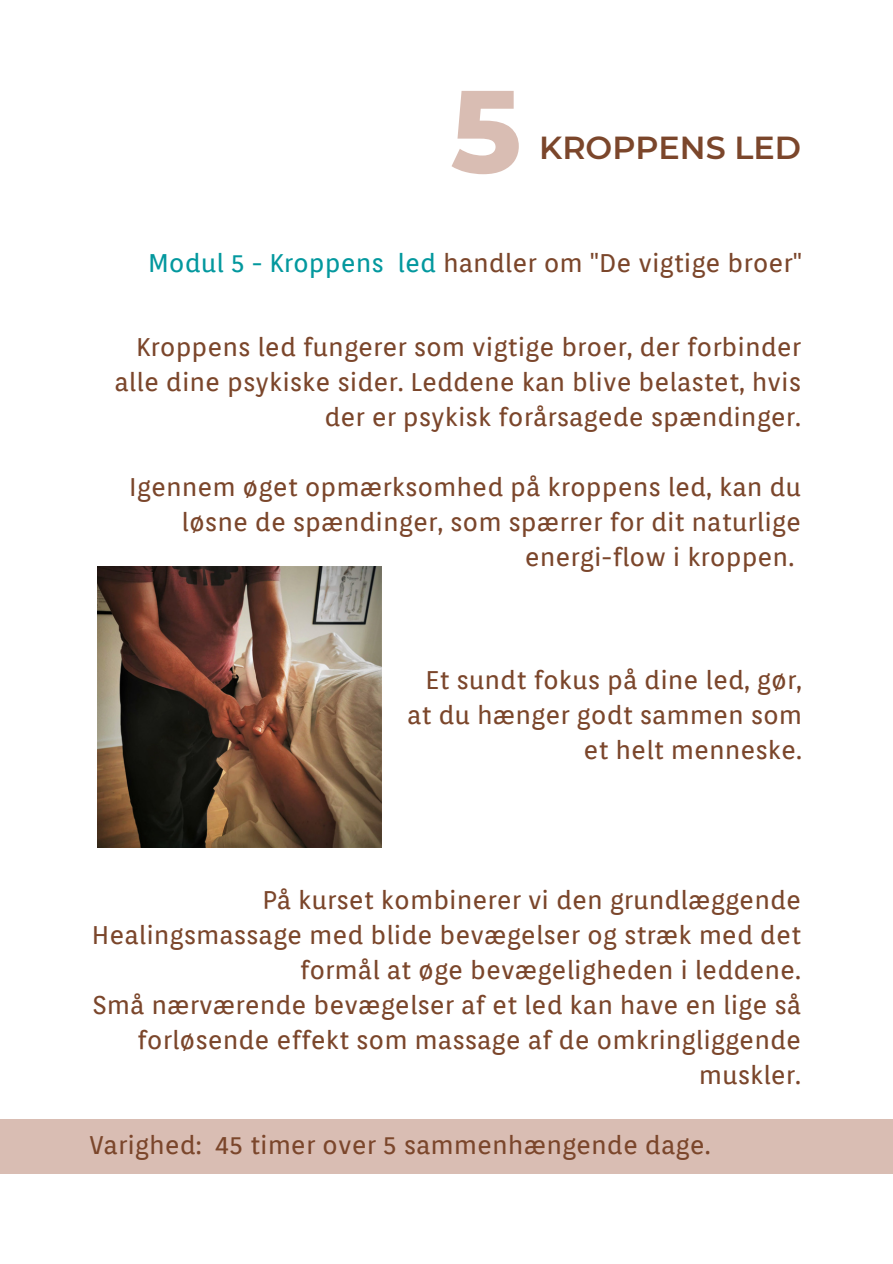
<style>
.page{position:relative;width:893px;height:1264px;background:#fff}
.page>*{position:absolute;margin:0;border:0;box-sizing:border-box;transform-origin:0 0}
.t1{font:800 116.7px "Montserrat";color:#d9bdb3}
.t2{font:600 31.8px "Montserrat";color:#7b462b}
.t3{font:25.5px/35px "Orienta";color:#7b462b;text-align:right}
.s1{color:#03989e}
</style>
<div class="page">
<div style="left:0;top:1119px;width:892px;height:54px;background:#d9bdb3"></div>
<img style="left:98px;top:567px;width:283px;height:280px">
<h1 class="t1" style="left:450px;top:46px;width:72px">5</h1>
<p class="t2" style="left:539px;top:125px;width:263px">KROPPENS LED</p>
<p class="t3" style="left:148px;top:245px;width:655px"><span class="s1">Modul 5 - Kroppens led</span> handler om "De vigtige broer"</p>
<p class="t3" style="left:114px;top:329px;width:688px">Kroppens led fungerer som vigtige broer, der forbinder alle dine psykiske sider. Leddene kan blive belastet, hvis der er psykisk forårsagede spændinger.</p>
<p class="t3" style="left:129px;top:469px;width:673px">Igennem øget opmærksomhed på kroppens led, kan du løsne de spændinger, som spærrer for dit naturlige energi-flow i kroppen.</p>
<p class="t3" style="left:407px;top:662px;width:396px">Et sundt fokus på dine led, gør, at du hænger godt sammen som et helt menneske.</p>
<p class="t3" style="left:92px;top:882px;width:710px">På kurset kombinerer vi den grundlæggende Healingsmassage med blide bevægelser og stræk med det formål at øge bevægeligheden i leddene.<br>Små nærværende bevægelser af et led kan have en lige så forløsende effekt som massage af de omkringliggende muskler.</p>
<p class="t3" style="left:89px;top:1126px;width:622px">Varighed: 45 timer over 5 sammenhængende dage.</p>
</div>
